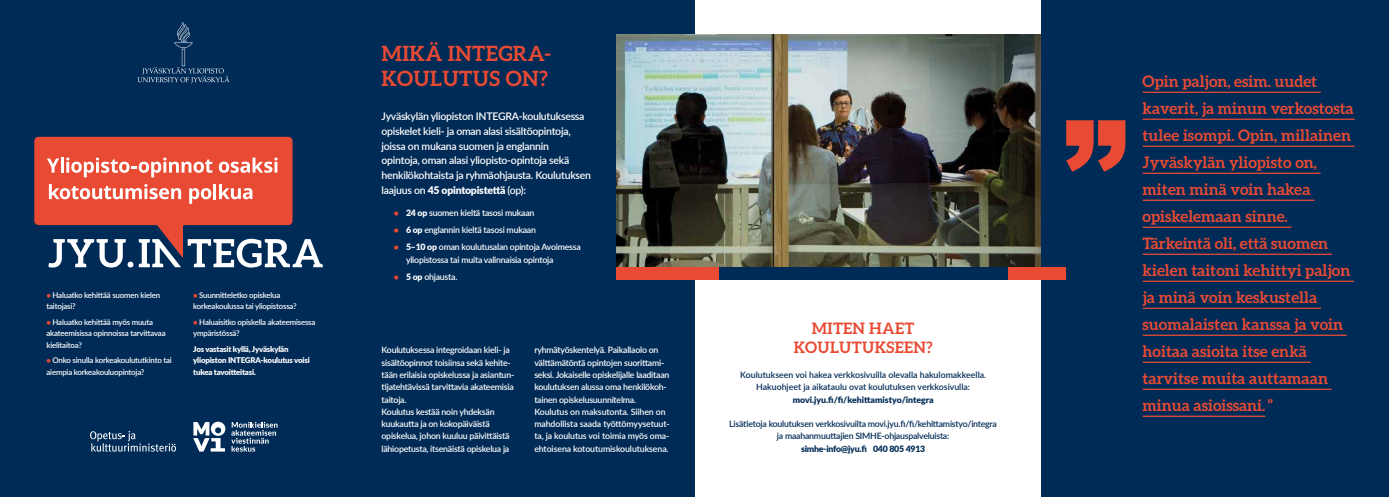
<style>
.page{position:relative;width:1389px;height:497px;background:#fff}
.page>*{position:absolute;margin:0;border:0;box-sizing:border-box;transform-origin:0 0}
.t1{font:700 21px/24.5px "Aleo";letter-spacing:.015em;color:#e94a34}
.t2{font:700 15.75px/26.9px "Aleo";color:#e94a34;text-align:center}
.t3{font:600 10.5px/14.7px "Lato";letter-spacing:-.025em;color:#fff}
.t4{font:600 8.75px/12.2px "Lato";letter-spacing:-.025em;color:#fff}
.t5{font:600 8.75px/12.2px "Lato";letter-spacing:-.025em;color:#002b56;text-align:center}
.t6{font:600 8.75px/12.2px "Lato";color:#002b56;text-align:center}
.t7{font:900 8.75px "Lato";letter-spacing:-.015em;color:#002b56}
.t8{font:600 7.88px/11px "Lato";letter-spacing:-.025em;color:#fff}
.t9{font:900 7.88px/11px "Lato";letter-spacing:-.025em;color:#fff}
.s1{font-weight:800;color:#e94a34}
.s2{font-weight:900}
</style>
<div class="page">
<div style="left:327px;top:0;width:744px;height:496px;background:#002b56"></div>
<div style="left:696px;top:0;width:353px;height:496px;background:#fff"></div>
<img style="left:616px;top:34px;width:426px;height:233px">
<div style="left:0;top:0;width:355px;height:496px;background:#002b56"></div>
<div style="left:1042px;top:0;width:347px;height:496px;background:#002b56"></div>
<div style="left:616px;top:267px;width:450px;height:12px;background:#e94a34"></div>
<div style="left:719px;top:267px;width:288px;height:12px;background:#002b56"></div>
<svg style="left:49px;top:258px;width:84px;height:9px"></svg>
<svg style="left:139px;top:258px;width:42px;height:9px"></svg>
<svg style="left:193px;top:239px;width:130px;height:28px"></svg>
<svg style="left:34px;top:137px;width:259px;height:121px;fill:#e94a34"></svg>
<svg style="left:49px;top:184px;width:132px;height:15px;background:#f19386"></svg>
<svg style="left:189px;top:188px;width:22px;height:15px"></svg>
<hr style="left:213px;top:184px;width:3px;height:15px;background:#fff">
<svg style="left:219px;top:184px;width:33px;height:15px"></svg>
<svg style="left:47px;top:158px;width:12px;height:14px"></svg>
<hr style="left:61px;top:157px;width:3px;height:15px;background:#fff">
<svg style="left:66px;top:157px;width:146px;height:20px;background:#ef8272"></svg>
<svg style="left:219px;top:157px;width:59px;height:15px"></svg>
<svg style="left:90px;top:431px;width:86px;height:20px"></svg>
<svg style="left:231px;top:421px;width:47px;height:30px"></svg>
<svg style="left:193px;top:421px;width:32px;height:30px"></svg>
<svg style="left:137px;top:22px;width:92px;height:61px"></svg>
<hr style="left:1143px;top:91px;width:178px;height:2px;background:#e94a34">
<hr style="left:1143px;top:118px;width:212px;height:2px;background:#e94a34">
<hr style="left:1143px;top:145px;width:212px;height:2px;background:#e94a34">
<hr style="left:1143px;top:172px;width:178px;height:2px;background:#e94a34">
<hr style="left:1143px;top:199px;width:171px;height:2px;background:#e94a34">
<hr style="left:1143px;top:226px;width:148px;height:1px;background:#e94a34">
<hr style="left:1143px;top:253px;width:189px;height:1px;background:#e94a34">
<hr style="left:1143px;top:280px;width:211px;height:1px;background:#e94a34">
<hr style="left:1143px;top:307px;width:178px;height:1px;background:#e94a34">
<hr style="left:1143px;top:334px;width:204px;height:1px;background:#e94a34">
<hr style="left:1143px;top:361px;width:168px;height:1px;background:#e94a34">
<hr style="left:1143px;top:388px;width:189px;height:1px;background:#e94a34">
<hr style="left:1143px;top:415px;width:122px;height:1px;background:#e94a34">
<svg style="left:1066px;top:120px;width:59px;height:51px"></svg>
<p class="t8" style="left:47px;top:289px;width:115px"><span class="s1">•</span> Haluatko kehittää suomen kielen taitojasi?</p>
<p class="t8" style="left:47px;top:316px;width:121px"><span class="s1">•</span> Haluatko kehittää myös muuta akateemisissa opinnoissa tarvittavaa kielitaitoa?</p>
<p class="t8" style="left:47px;top:354px;width:127px"><span class="s1">•</span> Onko sinulla korkeakoulututkinto tai aiempia korkeakouluopintoja?</p>
<p class="t8" style="left:193px;top:289px;width:105px"><span class="s1">•</span> Suunnitteletko opiskelua korkeakoulussa tai yliopistossa?</p>
<p class="t8" style="left:193px;top:316px;width:124px"><span class="s1">•</span> Haluaisitko opiskella akateemisessa ympäristössä?</p>
<p class="t9" style="left:193px;top:343px;width:118px">Jos vastasit kyllä, Jyväskylän yliopiston INTEGRA-koulutus voisi tukea tavoitteitasi.</p>
<h1 class="t1" style="left:382px;top:43px;width:171px">MIKÄ INTEGRA-<br>KOULUTUS ON?</h1>
<p class="t3" style="left:382px;top:108px;width:211px">Jyväskylän yliopiston INTEGRA-koulutuksessa opiskelet kieli- ja oman alasi sisältöopintoja, joissa on mukana suomen ja englannin<br>opintoja, oman alasi yliopisto-opintoja sekä henkilökohtaista ja ryhmäohjausta. Koulutuksen laajuus on <span class="s2">45 opintopistettä</span> (op):</p>
<p class="t4" style="left:394px;top:206px;width:142px"><span class="s1">•</span> <span class="s2">24 op</span> suomen kieltä tasosi mukaan</p>
<p class="t4" style="left:394px;top:223px;width:144px"><span class="s1">•</span> <span class="s2">6 op</span> englannin kieltä tasosi mukaan</p>
<p class="t4" style="left:406px;top:240px;width:176px;text-indent:-12px"><span class="s1">•</span> <span class="s2">5–10 op</span> oman koulutusalan opintoja Avoimessa yliopistossa tai muita valinnaisia opintoja</p>
<p class="t4" style="left:394px;top:270px;width:65px"><span class="s1">•</span> <span class="s2">5 op</span> ohjausta.</p>
<p class="t4" style="left:382px;top:343px;width:134px">Koulutuksessa integroidaan kieli- ja sisältöopinnot toisiinsa sekä kehite&shy;tään erilaisia opiskelussa ja asiantun&shy;tijatehtävissä tarvittavia akateemisia taitoja.<br>Koulutus kestää noin yhdeksän kuukautta ja on kokopäiväistä opiskelua, johon kuuluu päivittäistä lähiopetusta, itsenäistä opiskelua ja</p>
<p class="t4" style="left:534px;top:343px;width:137px">ryhmätyöskentelyä. Paikallaolo on välttämätöntä opintojen suorittami&shy;seksi. Jokaiselle opiskelijalle laaditaan koulutuksen alussa oma henkilökoh&shy;tainen opiskelusuunnitelma.<br>Koulutus on maksutonta. Siihen on mahdollista saada työttömyysetuut&shy;ta, ja koulutus voi toimia myös oma&shy;ehtoisena kotoutumiskoulutuksena.</p>
<h2 class="t2" style="left:794px;top:319px;width:141px;line-height:19.6px">MITEN HAET<br>KOULUTUKSEEN?</h2>
<p class="t6" style="left:740px;top:368px;width:248px">Koulutukseen voi hakea verkkosivuilla olevalla hakulomakkeella.<br>Hakuohjeet ja aikataulu ovat koulutuksen verkkosivulla:</p>
<p class="t7" style="left:793px;top:392px;width:143px">movi.jyu.fi/fi/kehittamistyo/integra</p>
<p class="t5" style="left:729px;top:417px;width:269px">Lisätietoja koulutuksen verkkosivuilta movi.jyu.fi/fi/kehittamistyo/integra ja maahanmuuttajien SIMHE-ohjauspalveluista:</p>
<p class="t7" style="left:801px;top:441px;width:126px">simhe-info@jyu.fi 040 805 4913</p>
<p class="t2" style="left:1143px;top:69px;width:213px;text-align:left">Opin paljon, esim. uudet kaverit, ja minun verkostosta tulee isompi. Opin, millainen<br>Jyväskylän yliopisto on, miten minä voin hakea opiskelemaan sinne.<br>Tärkeintä oli, että suomen kielen taitoni kehittyi paljon ja minä voin keskustella suomalaisten kanssa ja voin hoitaa asioita itse enkä tarvitse muita auttamaan minua asioissani.”</p>
</div>
